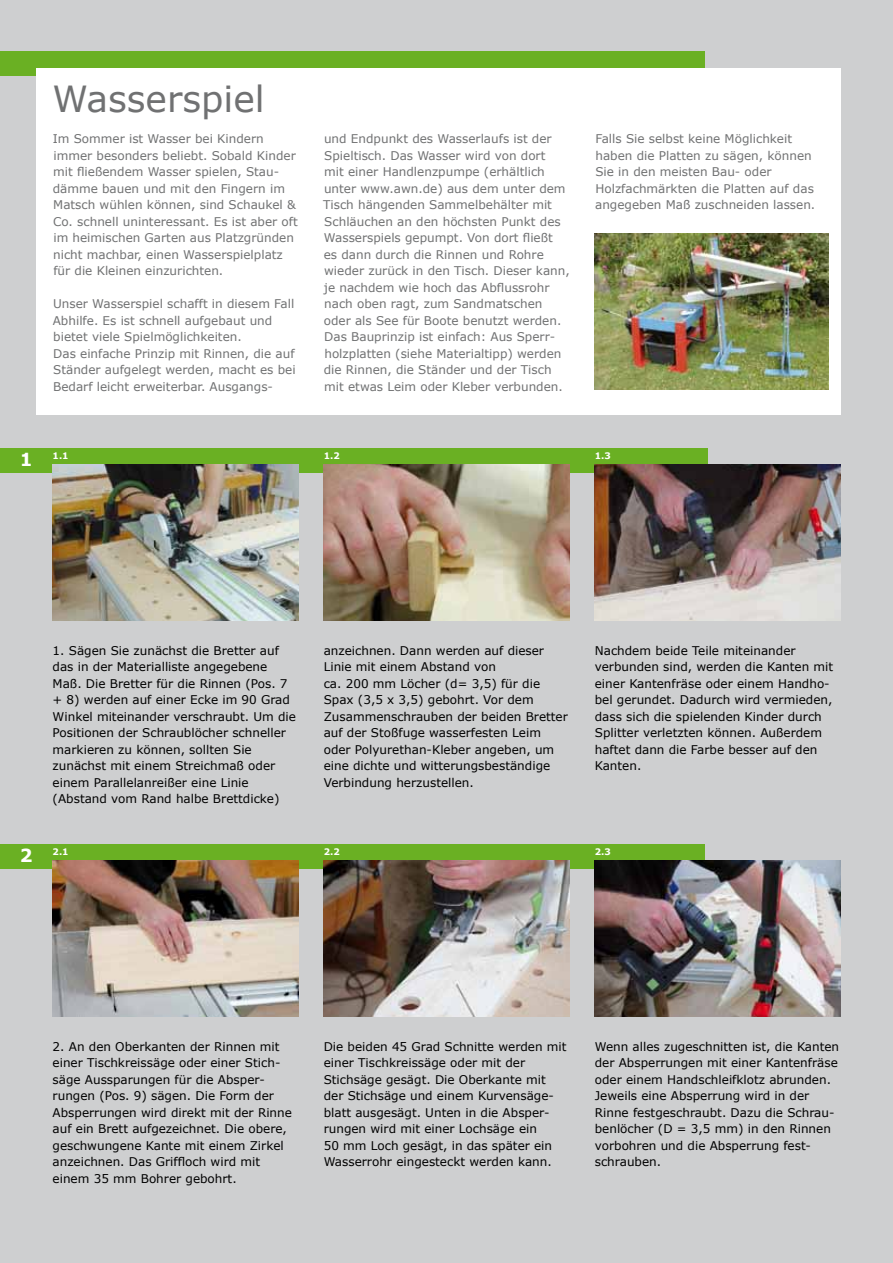
<style>
.page{position:relative;width:893px;height:1263px;background:#cecfd0}
.page>*{position:absolute;margin:0;border:0;box-sizing:border-box;transform-origin:0 0}
.t1{font:36px "Verdana";color:#707172}
.t2{font:700 18px "Verdana";color:#fff}
.t3{font:12px/16.5px "Verdana";color:#000}
.t4{font:12px/16.5px "Verdana";color:#707172}
.t5{font:700 9px "Verdana";color:#fff}
</style>
<div class="page">
<div style="left:0;top:52px;width:705px;height:24px;background:#6ab023"></div>
<div style="left:36px;top:68px;width:804px;height:347px;background:#fff"></div>
<div style="left:0;top:448px;width:707px;height:24px;background:#6ab023"></div>
<div style="left:0;top:844px;width:705px;height:24px;background:#6ab023"></div>
<img style="left:53px;top:860px;width:245px;height:157px">
<img style="left:324px;top:860px;width:245px;height:157px">
<img style="left:595px;top:860px;width:245px;height:157px">
<img style="left:53px;top:464px;width:245px;height:157px">
<img style="left:324px;top:464px;width:245px;height:157px">
<img style="left:595px;top:464px;width:245px;height:157px">
<img style="left:595px;top:233px;width:233px;height:157px">
<h1 class="t1" style="left:53px;top:76px;width:214px">Wasserspiel</h1>
<p class="t4" style="left:53px;top:130px;width:246px">Im Sommer ist Wasser bei Kindern immer besonders beliebt. Sobald Kinder mit fließendem Wasser spielen, Stau&shy;dämme bauen und mit den Fingern im Matsch wühlen können, sind Schaukel &amp; Co. schnell uninteressant. Es ist aber oft im heimischen Garten aus Platzgründen nicht machbar, einen Wasserspielplatz für die Kleinen einzurichten.</p>
<p class="t4" style="left:53px;top:295px;width:244px">Unser Wasserspiel schafft in diesem Fall Abhilfe. Es ist schnell aufgebaut und bietet viele Spielmöglichkeiten.<br>Das einfache Prinzip mit Rinnen, die auf Ständer aufgelegt werden, macht es bei Bedarf leicht erweiterbar. Ausgangs-</p>
<p class="t4" style="left:323px;top:130px;width:248px">und Endpunkt des Wasserlaufs ist der Spieltisch. Das Wasser wird von dort<br>mit einer Handlenzpumpe (erhältlich unter www.awn.de) aus dem unter dem Tisch hängenden Sammelbehälter mit Schläuchen an den höchsten Punkt des Wasserspiels gepumpt. Von dort fließt<br>es dann durch die Rinnen und Rohre wieder zurück in den Tisch. Dieser kann, je nachdem wie hoch das Abflussrohr nach oben ragt, zum Sandmatschen oder als See für Boote benutzt werden.<br>Das Bauprinzip ist einfach: Aus Sperr&shy;holzplatten (siehe Materialtipp) werden die Rinnen, die Ständer und der Tisch mit etwas Leim oder Kleber verbunden.</p>
<p class="t4" style="left:595px;top:130px;width:222px">Falls Sie selbst keine Möglichkeit haben die Platten zu sägen, können Sie in den meisten Bau- oder Holzfachmärkten die Platten auf das angegeben Maß zuschneiden lassen.</p>
<h2 class="t2" style="left:20px;top:448px;width:14px">1</h2>
<p class="t5" style="left:53px;top:450px;width:18px">1.1</p>
<p class="t5" style="left:324px;top:450px;width:18px">1.2</p>
<p class="t5" style="left:595px;top:450px;width:18px">1.3</p>
<h2 class="t2" style="left:20px;top:844px;width:14px">2</h2>
<p class="t3" style="left:53px;top:642px;width:245px">1. Sägen Sie zunächst die Bretter auf das in der Materialliste angegebene Maß. Die Bretter für die Rinnen (Pos. 7 + 8) werden auf einer Ecke im 90 Grad Winkel miteinander verschraubt. Um die Positionen der Schraublöcher schneller markieren zu können, sollten Sie zunächst mit einem Streichmaß oder einem Parallelanreißer eine Linie (Abstand vom Rand halbe Brettdicke)</p>
<p class="t3" style="left:324px;top:642px;width:246px">anzeichnen. Dann werden auf dieser Linie mit einem Abstand von<br>ca. 200 mm Löcher (d= 3,5) für die Spax (3,5 x 3,5) gebohrt. Vor dem Zusammenschrauben der beiden Bretter auf der Stoßfuge wasserfesten Leim oder Polyurethan-Kleber angeben, um eine dichte und witterungsbeständige Verbindung herzustellen.</p>
<p class="t3" style="left:595px;top:642px;width:240px">Nachdem beide Teile miteinander verbunden sind, werden die Kanten mit einer Kantenfräse oder einem Handho&shy;bel gerundet. Dadurch wird vermieden, dass sich die spielenden Kinder durch Splitter verletzten können. Außerdem haftet dann die Farbe besser auf den Kanten.</p>
<p class="t5" style="left:53px;top:846px;width:18px">2.1</p>
<p class="t5" style="left:324px;top:846px;width:18px">2.2</p>
<p class="t5" style="left:595px;top:846px;width:18px">2.3</p>
<p class="t3" style="left:53px;top:1038px;width:241px">2. An den Oberkanten der Rinnen mit einer Tischkreissäge oder einer Stich&shy;säge Aussparungen für die Absper&shy;rungen (Pos. 9) sägen. Die Form der Absperrungen wird direkt mit der Rinne auf ein Brett aufgezeichnet. Die obere, geschwungene Kante mit einem Zirkel anzeichnen. Das Griffloch wird mit einem 35 mm Bohrer gebohrt.</p>
<p class="t3" style="left:324px;top:1038px;width:244px">Die beiden 45 Grad Schnitte werden mit einer Tischkreissäge oder mit der Stichsäge gesägt. Die Oberkante mit der Stichsäge und einem Kurvensäge&shy;blatt ausgesägt. Unten in die Absper&shy;rungen wird mit einer Lochsäge ein<br>50 mm Loch gesägt, in das später ein Wasserrohr eingesteckt werden kann.</p>
<p class="t3" style="left:595px;top:1038px;width:246px">Wenn alles zugeschnitten ist, die Kanten der Absperrungen mit einer Kantenfräse oder einem Handschleifklotz abrunden.<br>Jeweils eine Absperrung wird in der Rinne festgeschraubt. Dazu die Schrau&shy;benlöcher (D = 3,5 mm) in den Rinnen vorbohren und die Absperrung fest&shy;schrauben.</p>
</div>
